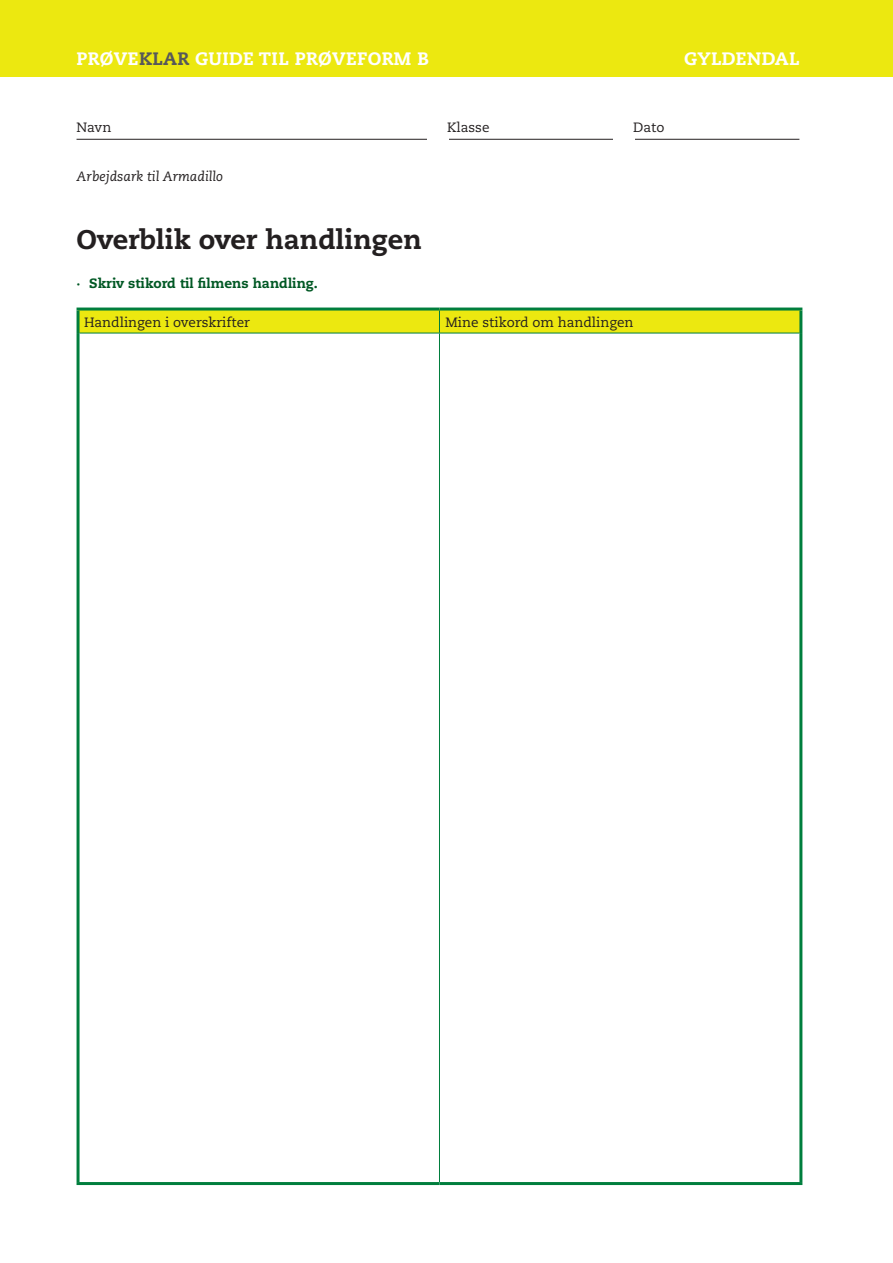
<style>
.page{position:relative;width:893px;height:1263px;background:#fff}
.page>*{position:absolute;margin:0;border:0;box-sizing:border-box;transform-origin:0 0}
.R{font:800 27px "Caecilia";color:#231f20}
.t1{font:800 18px "Caecilia";letter-spacing:.02em;color:#fff}
.B_opg_ny{font:13.5px "Caecilia";color:#231f20}
.B{font:800 13.5px "Caecilia";color:#005824}
.B-2{font:italic 13.5px "Caecilia";color:#231f20}
.s1{color:#57585a}
</style>
<div class="page">
<div style="left:0;top:0;width:893px;height:77px;background:#ece810"></div>
<hr style="left:77px;top:139px;width:722px;height:1px;background:#231f20">
<div style="left:427px;top:137px;width:22px;height:21px;background:#fff"></div>
<div style="left:613px;top:137px;width:22px;height:21px;background:#fff"></div>
<hr style="left:77px;top:308px;width:362px;height:3px;background:#007e3d">
<hr style="left:77px;top:311px;width:3px;height:22px;background:#007e3d">
<hr style="left:439px;top:308px;width:363px;height:3px;background:#007e3d">
<hr style="left:799px;top:311px;width:3px;height:22px;background:#007e3d">
<hr style="left:77px;top:333px;width:3px;height:849px;background:#007e3d">
<hr style="left:799px;top:333px;width:3px;height:849px;background:#007e3d">
<hr style="left:77px;top:1182px;width:362px;height:3px;background:#007e3d">
<hr style="left:439px;top:1182px;width:363px;height:3px;background:#007e3d">
<svg style="left:78px;top:309px;width:723px;height:24px;background:#d7de13"></svg>
<hr style="left:80px;top:333px;width:359px;height:1px;background:#007e3d">
<hr style="left:439px;top:333px;width:360px;height:1px;background:#007e3d">
<hr style="left:439px;top:333px;width:1px;height:849px;background:#007e3d">
<h2 class="t1" style="left:77px;top:48px;width:354px">PRØVE<span class="s1">KLAR</span> GUIDE TIL PRØVEFORM B</h2>
<h2 class="t1" style="left:684px;top:48px;width:117px">GYLDENDAL</h2>
<p class="B_opg_ny" style="left:77px;top:119px;width:36px">Navn</p>
<p class="B_opg_ny" style="left:447px;top:119px;width:44px">Klasse</p>
<p class="B_opg_ny" style="left:633px;top:119px;width:33px">Dato</p>
<p class="B-2" style="left:77px;top:168px;width:148px">Arbejdsark til Armadillo</p>
<p class="R" style="left:77px;top:223px;width:347px">Overblik over handlingen</p>
<p class="B" style="left:77px;top:275px;width:243px">· Skriv stikord til filmens handling.</p>
<p class="B_opg_ny" style="left:84px;top:314px;width:167px">Handlingen i overskrifter</p>
<p class="B_opg_ny" style="left:445px;top:314px;width:190px">Mine stikord om handlingen</p>
</div>
